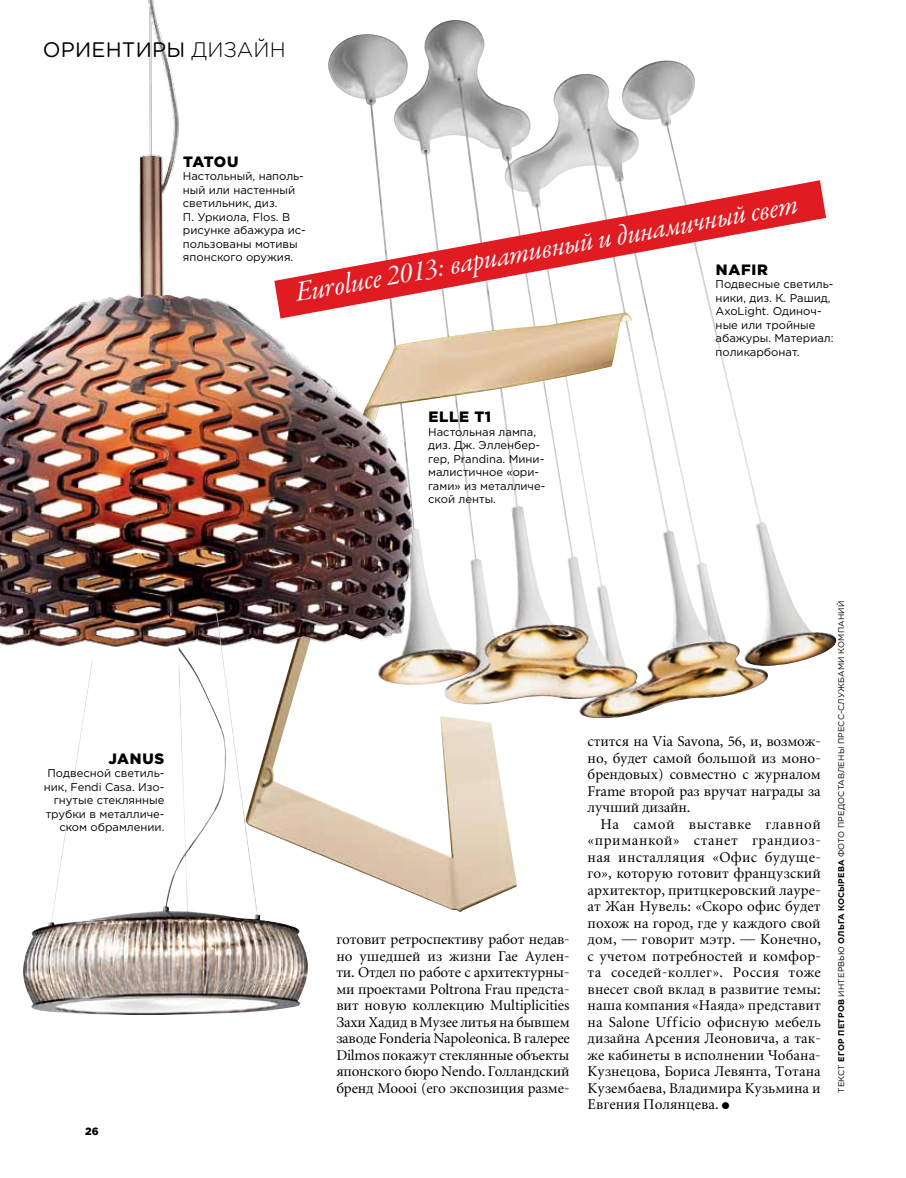
<style>
.page{position:relative;width:906px;height:1178px;background:#fff}
.page>*{position:absolute;margin:0;border:0;box-sizing:border-box;transform-origin:0 0}
.t1{font:28.5px "Garamond Premr Pro It Subh";color:#fff}
.t2{font:21px "Gotham Pro Round";letter-spacing:.01em;color:#000}
.t3{font:900 15px "Gotham Pro";letter-spacing:.05em;color:#000}
.t4{font:14.7px/16.5px "Miniature";letter-spacing:-.01em;color:#000;text-align:justify}
.t5{font:11.25px/13.5px "Gotham Pro";color:#000}
.t6{font:900 10.5px "Gotham Pro";color:#000}
.t7{font:8.25px "Gotham Pro";letter-spacing:.02em;color:#000}
.s1{font-weight:300}
.s2{font-weight:700}
</style>
<div class="page">
<img style="left:496px;top:60px;width:272px;height:655px">
<img style="left:308px;top:318px;width:324px;height:594px">
<img style="left:0;top:0;width:496px;height:646px">
<img style="left:23px;top:612px;width:285px;height:403px">
<svg style="left:274px;top:180px;width:552px;height:138px"></svg>
<h2 class="t2" style="left:43px;top:38px;width:244px">ориентиры <span class="s1">дизайн</span></h2>
<p class="t3" style="left:183px;top:153px;width:57px">TATOU</p>
<p class="t5" style="left:183px;top:170px;width:124px">Настольный, наполь&shy;ный или настенный светильник, диз.<br>П. Уркиола, Flos. В рисунке абажура ис&shy;пользованы мотивы японского оружия.</p>
<h1 class="t1" style="left:292px;top:276px;width:511px;rotate:-10deg">Euroluce 2013: вариативный и динамичный свет</h1>
<p class="t3" style="left:716px;top:261px;width:54px">NAFIR</p>
<p class="t5" style="left:715px;top:277px;width:120px">Подвесные светиль&shy;ники, диз. К. Рашид,<br>AxoLight. Одиноч&shy;ные или тройные абажуры. Материал: поликарбонат.</p>
<p class="t3" style="left:108px;top:750px;width:57px">JANUS</p>
<p class="t5" style="left:44px;top:766px;width:122px;text-align:right">Подвесной светиль&shy;ник, Fendi Casa. Изо&shy;гнутые стеклянные трубки в металличе&shy;ском обрамлении.</p>
<p class="t6" style="left:85px;top:1125px;width:15px">26</p>
<p class="t3" style="left:428px;top:408px;width:64px">ELLE T1</p>
<p class="t5" style="left:428px;top:425px;width:119px">Настольная лампа, диз. Дж. Элленбер&shy;гер, Prandinа. Мини&shy;малистичное «ори&shy;гами» из металличе&shy;ской ленты.</p>
<p class="t4" style="left:336px;top:932px;width:235px">готовит ретроспективу работ недав&shy;но ушедшей из жизни Гае Аулен&shy;ти. Отдел по работе с архитектурны&shy;ми проектами Poltrona Frau предста&shy;вит новую коллекцию Multiplicities Захи Хадид в Музее литья на бывшем заводе Fonderia Napoleonica. В галерее Dilmos покажут стеклянные объекты японского бюро Nendo. Голландский бренд Moooi (его экспозиция разме-</p>
<p class="t4" style="left:587px;top:734px;width:235px">стится на Via Savona, 56, и, возмож&shy;но, будет самой большой из моно&shy;брендовых) совместно с журналом Frame второй раз вручат награды за лучший дизайн.</p>
<p class="t4" style="left:587px;top:816px;width:235px;text-indent:13px">На самой выставке главной «приманкой» станет грандиоз&shy;ная инсталляция «Офис будуще&shy;го», которую готовит французский архитектор, притцкеровский лауре&shy;ат Жан Нувель: «Скоро офис будет похож на город, где у каждого свой дом, — говорит мэтр. — Конечно, с учетом потребностей и комфор&shy;та соседей-коллег». Россия тоже внесет свой вклад в развитие темы: наша компания «Наяда» представит на Salone Ufficio офисную мебель дизайна Арсения Леоновича, а так&shy;же кабинеты в исполнении Чобана-Кузнецова, Бориса Левянта, Тотана Кузембаева, Владимира Кузьмина и Евгения Полянцева. ●</p>
<p class="t7" style="left:836px;top:1093px;width:493px;rotate:-90deg">текст <span class="s2">егор петров</span> ИНТЕРВЬЮ <span class="s2">ОльГА Косырева</span> фото предоставлен ы пресс-службами компани й</p>
</div>
